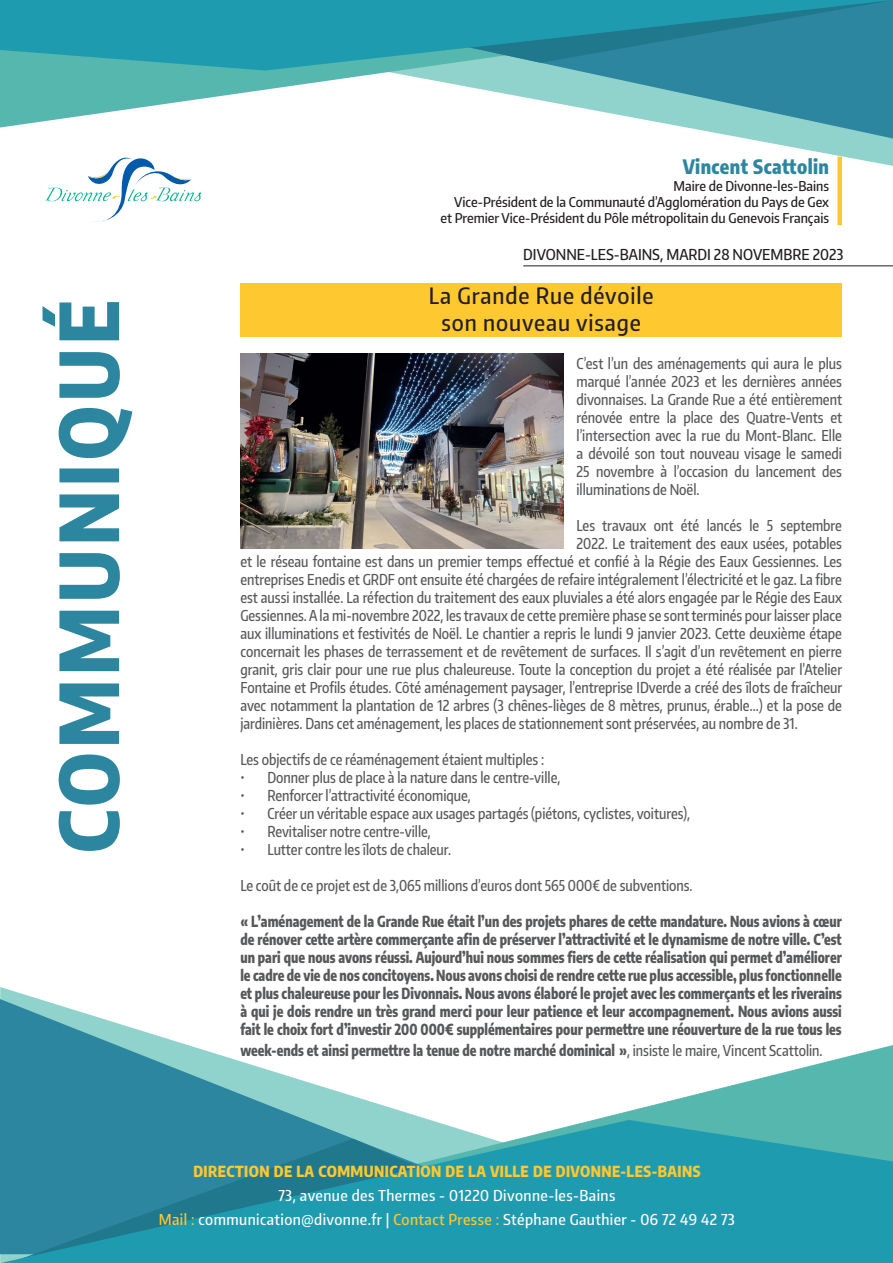
<style>
.page{position:relative;width:893px;height:1263px;background:#fff}
.page>*{position:absolute;margin:0;border:0;box-sizing:border-box;transform-origin:0 0}
.t1{font:500 22.5px/27px "Encode Sans Condensed";letter-spacing:.04em;color:#231f20;text-align:center}
.t2{font:800 19.5px "Encode Sans Condensed";letter-spacing:.02em;color:#2d869f}
.t3{font:500 15px/18px "Encode Sans Condensed";color:#57585a;text-align:justify;scale:.91 1}
.t4{font:800 15px/18px "Encode Sans Condensed";color:#57585a;text-align:justify;scale:.91 1}
.t5{font:500 15px/24px "Encode Sans Condensed";letter-spacing:.03em;color:#fff;text-align:center}
.t6{font:800 15px "Encode Sans Condensed";letter-spacing:.03em;color:#fec830}
.t7{font:500 15px "Encode Sans Condensed";color:#231f20}
.t8{font:500 13.5px/16.2px "Encode Sans Condensed";color:#231f20;text-align:right}
.s1{font-weight:500}
.s2{color:#fec830}
</style>
<div class="page">
<div style="left:240px;top:283px;width:602px;height:54px;background:#fec830"></div>
<svg style="left:46px;top:166px;width:155px;height:56px"></svg>
<hr style="left:523px;top:265px;width:370px;height:1px;background:#231f20">
<svg style="left:645px;top:1045px;width:248px;height:75px;fill:#55b7ad"></svg>
<svg style="left:0;top:999px;width:645px;height:255px"></svg>
<svg style="left:1px;top:1120px;width:892px;height:143px;background:#2c98ab"></svg>
<svg style="left:112px;top:139px;width:781px;height:27px"></svg>
<svg style="left:0;top:71px;width:249px;height:57px;fill:#55b7ad"></svg>
<svg style="left:249px;top:63px;width:644px;height:76px"></svg>
<svg style="left:0;top:0;width:892px;height:71px;background:#2897a9"></svg>
<svg style="left:43px;top:302px;width:89px;height:549px"></svg>
<div style="left:837px;top:157px;width:5px;height:68px;background:#fec830"></div>
<img style="left:240px;top:353px;width:324px;height:195px">
<h2 class="t2" style="left:683px;top:152px;width:148px">Vincent Scattolin</h2>
<p class="t8" style="left:440px;top:177px;width:390px">Maire de Divonne-les-Bains<br>Vice-Président de la Communauté d’Agglomération du Pays de Gex et Premier Vice-Président du Pôle métropolitain du Genevois Français</p>
<p class="t7" style="left:523px;top:245px;width:322px">DIVONNE-LES-BAINS, MARDI 28 NOVEMBRE 2023</p>
<h1 class="t1" style="left:429px;top:282px;width:226px">La Grande Rue dévoile son nouveau visage</h1>
<p class="t3" style="left:576px;top:354px;width:293px">C’est l’un des aménagements qui aura le plus marqué l’année 2023 et les dernières années divonnaises. La Grande Rue a été entièrement rénovée entre la place des Quatre-Vents et l’intersection avec la rue du Mont-Blanc. Elle a dévoilé son tout nouveau visage le samedi 25 novembre à l’occasion du lancement des illuminations de Noël.</p>
<p class="t3" style="left:576px;top:516px;width:293px">Les travaux ont été lancés le 5 septembre</p>
<p class="t3" style="left:576px;top:534px;width:293px">2022. Le traitement des eaux usées, potables</p>
<p class="t3" style="left:240px;top:552px;width:663px">et le réseau fontaine est dans un premier temps effectué et confié à la Régie des Eaux Gessiennes. Les</p>
<p class="t3" style="left:240px;top:570px;width:662px">entreprises Enedis et GRDF ont ensuite été chargées de refaire intégralement l’électricité et le gaz. La fibre</p>
<p class="t3" style="left:240px;top:588px;width:663px">est aussi installée. La réfection du traitement des eaux pluviales a été alors engagée par le Régie des Eaux</p>
<p class="t3" style="left:240px;top:606px;width:662px">Gessiennes. A la mi-novembre 2022, les travaux de cette première phase se sont terminés pour laisser place</p>
<p class="t3" style="left:240px;top:624px;width:663px">aux illuminations et festivités de Noël. Le chantier a repris le lundi 9 janvier 2023. Cette deuxième étape</p>
<p class="t3" style="left:240px;top:642px;width:663px">concernait les phases de terrassement et de revêtement de surfaces. Il s’agit d’un revêtement en pierre</p>
<p class="t3" style="left:240px;top:660px;width:663px">granit, gris clair pour une rue plus chaleureuse. Toute la conception du projet a été réalisée par l’Atelier</p>
<p class="t3" style="left:240px;top:678px;width:663px">Fontaine et Profils études. Côté aménagement paysager, l’entreprise IDverde a créé des îlots de fraîcheur</p>
<p class="t3" style="left:240px;top:696px;width:663px">avec notamment la plantation de 12 arbres (3 chênes-lièges de 8 mètres, prunus, érable...) et la pose de</p>
<p class="t3" style="left:240px;top:714px;width:614px">jardinières. Dans cet aménagement, les places de stationnement sont préservées, au nombre de 31.</p>
<p class="t3" style="left:240px;top:750px;width:335px">Les objectifs de ce réaménagement étaient multiples :</p>
<p class="t3" style="left:240px;top:768px;width:353px">• Donner plus de place à la nature dans le centre-ville,</p>
<p class="t3" style="left:240px;top:786px;width:255px">• Renforcer l’attractivité économique,</p>
<p class="t3" style="left:240px;top:804px;width:496px">• Créer un véritable espace aux usages partagés (piétons, cyclistes, voitures),</p>
<p class="t3" style="left:240px;top:822px;width:211px">• Revitaliser notre centre-ville,</p>
<p class="t3" style="left:240px;top:840px;width:233px">• Lutter contre les îlots de chaleur.</p>
<p class="t3" style="left:240px;top:876px;width:498px">Le coût de ce projet est de 3,065 millions d’euros dont 565 000€ de subventions.</p>
<p class="t4" style="left:240px;top:911px;width:662px">« L’aménagement de la Grande Rue était l’un des projets phares de cette mandature. Nous avions à cœur de rénover cette artère commerçante afin de préserver l’attractivité et le dynamisme de notre ville. C’est un pari que nous avons réussi. Aujourd’hui nous sommes fiers de cette réalisation qui permet d’améliorer le cadre de vie de nos concitoyens. Nous avons choisi de rendre cette rue plus accessible, plus fonctionnelle et plus chaleureuse pour les Divonnais. Nous avons élaboré le projet avec les commerçants et les riverains à qui je dois rendre un très grand merci pour leur patience et leur accompagnement. Nous avions aussi fait le choix fort d’investir 200 000€ supplémentaires pour permettre une réouverture de la rue tous les</p>
<p class="t4" style="left:240px;top:1040px;width:641px">week-ends et ainsi permettre la tenue de notre marché dominical »<span class="s1">, insiste le maire, Vincent Scattolin.</span></p>
<p class="t6" style="left:193px;top:1160px;width:508px">DIRECTION DE LA COMMUNICATION DE LA VILLE DE DIVONNE-LES-BAINS</p>
<p class="t5" style="left:159px;top:1183px;width:578px">73, avenue des Thermes - 01220 Divonne-les-Bains<br><span class="s2">Mail :</span> communication@divonne.fr | <span class="s2">Contact Presse :</span> Stéphane Gauthier - 06 72 49 42 73</p>
</div>
